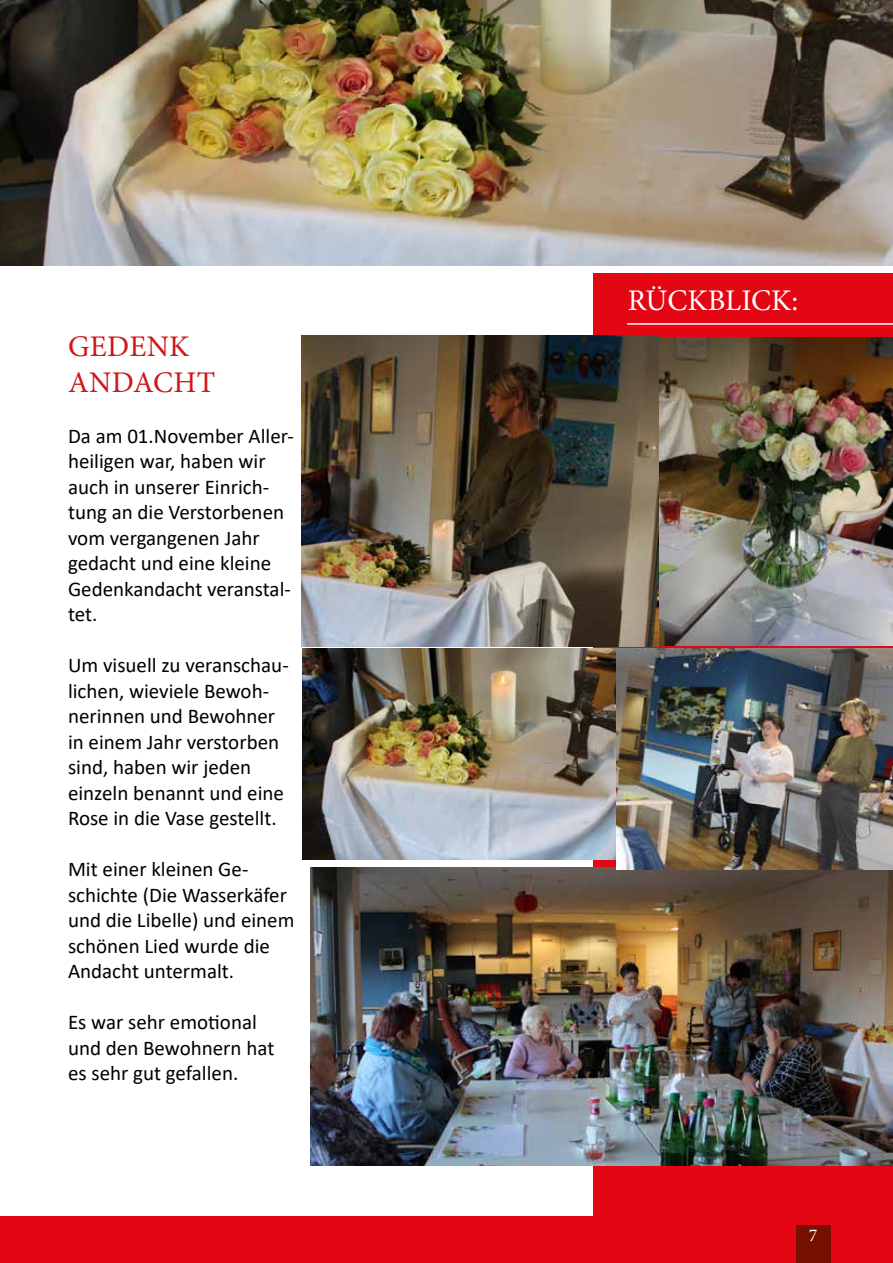
<style>
.page{position:relative;width:893px;height:1263px;background:#fff}
.page>*{position:absolute;margin:0;border:0;box-sizing:border-box;transform-origin:0 0}
.t1{font:30px/36px "Minion Pro";letter-spacing:.01em;color:#cd1719}
.t2{font:30px "Minion Pro";color:#fff}
.t3{font:21px/25.5px "Calibri";color:#000}
.t4{font:18px "Minion Pro";color:#fff}
</style>
<div class="page">
<div style="left:0;top:1216px;width:893px;height:47px;background:#e30613"></div>
<hr style="left:0;top:0;width:1px;height:1263px;background:#f8f3e3">
<div style="left:796px;top:1216px;width:34px;height:47px;background:#760f00"></div>
<hr style="left:0;top:1216px;width:1px;height:47px;background:#760f00">
<hr style="left:0;top:328px;width:277px;height:2px;background:#fff">
<div style="left:594px;top:274px;width:299px;height:951px;background:#e30613"></div>
<hr style="left:627px;top:323px;width:266px;height:2px;background:#fff">
<img style="left:0;top:0;width:893px;height:265px">
<img style="left:658px;top:337px;width:235px;height:308px">
<img style="left:303px;top:648px;width:314px;height:212px">
<img style="left:310px;top:867px;width:583px;height:298px">
<img style="left:302px;top:336px;width:356px;height:310px">
<img style="left:617px;top:648px;width:276px;height:221px">
<h1 class="t1" style="left:68px;top:328px;width:149px">GEDENK<br>ANDACHT</h1>
<p class="t3" style="left:68px;top:422px;width:227px">Da am 01.November Aller&shy;heiligen war, haben wir auch in unserer Einrich&shy;tung an die Verstorbenen vom vergangenen Jahr gedacht und eine kleine<br>Gedenkandacht veranstal&shy;tet.</p>
<p class="t3" style="left:68px;top:652px;width:222px">Um visuell zu veranschau&shy;lichen, wieviele Bewoh&shy;nerinnen und Bewohner in einem Jahr verstorben sind, haben wir jeden einzeln benannt und eine<br>Rose in die Vase gestellt.</p>
<p class="t3" style="left:68px;top:856px;width:228px">Mit einer kleinen Ge&shy;schichte (Die Wasserkäfer und die Libelle) und einem schönen Lied wurde die<br>Andacht untermalt.</p>
<p class="t3" style="left:68px;top:1009px;width:208px">Es war sehr emotional und den Bewohnern hat es sehr gut gefallen.</p>
<h1 class="t2" style="left:628px;top:280px;width:172px">RÜCKBLICK:</h1>
<p class="t4" style="left:809px;top:1223px;width:10px">7</p>
</div>
